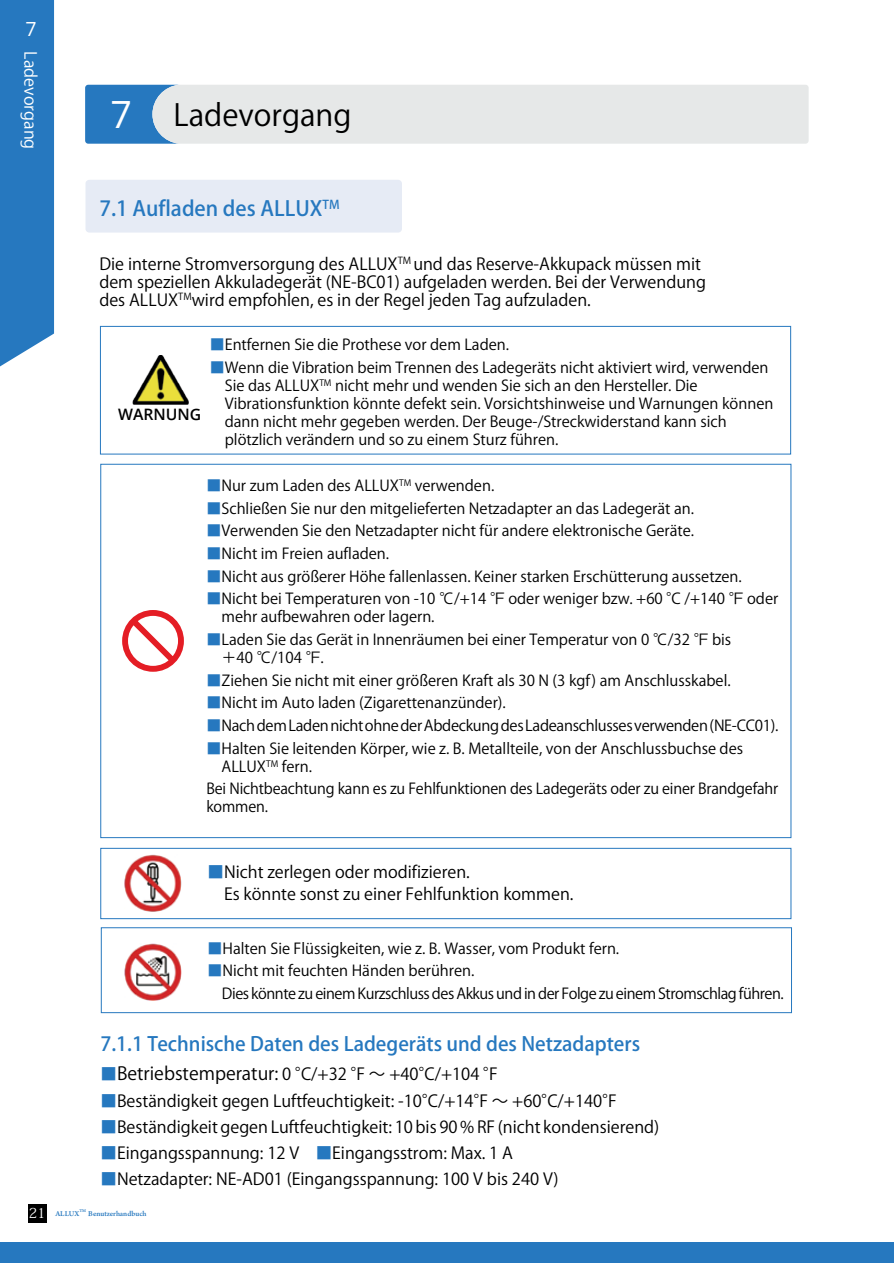
<style>
.page{position:relative;width:894px;height:1263px;background:#fff}
.page>*{position:absolute;margin:0;border:0;box-sizing:border-box;transform-origin:0 0}
.t1{font:30px "Koz Go Pr 6 N";color:#000}
.t2{font:500 20.7px "Koz Go Pr 6 N";color:#2678bf}
.t3{font:500 19.5px "Koz Go Pr 6 N";color:#2678bf}
.t4{font:19.5px "Open Sans";color:#fff}
.t5{font:16.5px/18px "Koz Go Pr 6 N";color:#000}
.t6{font:16.5px "Koz Go Pr 6 N";color:#fff}
.t7{font:600 15.75px "Open Sans";color:#000}
.t8{font:15px/18px "Koz Go Pr 6 N";color:#000}
.t9{font:15px/22.6px "Koz Go Pr 6 N";letter-spacing:-.03em;color:#000}
.t10{font:15px "Koz Go Pr 6 N";letter-spacing:-.02em;color:#000}
.t11{font:500 10.5px "Adobe Naskh";color:#2678bf}
.s1{font-family:"Open Sans";font-size:37.5px;color:#fff}
.s2{color:#2678bf}
.s3{font-size:18px}
.s4{font-family:"Koz Min Pr 6 N";font-weight:400;font-size:13.8px;color:#fff}
</style>
<div class="page">
<div style="left:0;top:0;width:54px;height:367px;background:#2678bf"></div>
<div style="left:28px;top:1204px;width:18px;height:18px;background:#000"></div>
<svg style="left:85px;top:85px;width:723px;height:59px;background:#d2dce4"></svg>
<div style="left:0;top:1241px;width:893px;height:22px;background:#2678bf"></div>
<img style="left:132px;top:355px;width:56px;height:50px">
<img style="left:124px;top:943px;width:57px;height:57px">
<img style="left:125px;top:854px;width:57px;height:57px">
<svg style="left:122px;top:610px;width:62px;height:62px"></svg>
<div style="left:85px;top:180px;width:317px;height:53px;background:#e6ebf5;border-radius:4px"></div>
<div style="left:100px;top:326px;width:690px;height:128px;border:1px solid #2678bf"></div>
<div style="left:100px;top:848px;width:690px;height:71px;border:1px solid #2678bf"></div>
<div style="left:101px;top:927px;width:690px;height:85px;border:1px solid #2678bf"></div>
<h3 class="t4" style="left:25px;top:15px;width:13px">7</h3>
<p class="t6" style="left:40px;top:51px;width:99px;rotate:90deg">Ladevorgang</p>
<h1 class="t1" style="left:110px;top:98px;width:242px"><span class="s1">7</span> Ladevorgang</h1>
<h2 class="t2" style="left:99px;top:197px;width:241px">7.1 Aufladen des ALLUX<sup>TM</sup></h2>
<p class="t5" style="left:99px;top:255px;width:607px">Die interne Stromversorgung des ALLUX<sup>TM</sup> und das Reserve-Akkupack müssen mit dem speziellen Akkuladegerät (NE-BC01) aufgeladen werden. Bei der Verwendung des ALLUX<sup>TM</sup>wird empfohlen, es in der Regel jeden Tag aufzuladen.</p>
<p class="t8" style="left:210px;top:336px;width:301px"><span class="s2">■</span>Entfernen Sie die Prothese vor dem Laden.</p>
<p class="t8" style="left:225px;top:359px;width:550px;text-indent:-15px"><span class="s2">■</span>Wenn die Vibration beim Trennen des Ladegeräts nicht aktiviert wird, verwenden Sie das ALLUX<sup>TM</sup> nicht mehr und wenden Sie sich an den Hersteller. Die Vibrationsfunktion könnte defekt sein. Vorsichtshinweise und Warnungen können dann nicht mehr gegeben werden. Der Beuge-/Streckwiderstand kann sich plötzlich verändern und so zu einem Sturz führen.</p>
<p class="t8" style="left:206px;top:477px;width:289px"><span class="s2">■</span>Nur zum Laden des ALLUX<sup>TM</sup> verwenden.</p>
<p class="t8" style="left:206px;top:499px;width:489px"><span class="s2">■</span>Schließen Sie nur den mitgelieferten Netzadapter an das Ladegerät an.</p>
<p class="t8" style="left:206px;top:522px;width:489px"><span class="s2">■</span>Verwenden Sie den Netzadapter nicht für andere elektronische Geräte.</p>
<p class="t8" style="left:206px;top:545px;width:184px"><span class="s2">■</span>Nicht im Freien aufladen.</p>
<p class="t8" style="left:206px;top:567px;width:536px"><span class="s2">■</span>Nicht aus größerer Höhe fallenlassen. Keiner starken Erschütterung aussetzen.</p>
<p class="t8" style="left:221px;top:590px;width:558px;text-indent:-15px"><span class="s2">■</span>Nicht bei Temperaturen von -10 ℃/+14 ℉ oder weniger bzw. +60 °C /+140 ℉ oder mehr aufbewahren oder lagern.</p>
<p class="t8" style="left:221px;top:631px;width:511px;text-indent:-15px"><span class="s2">■</span>Laden Sie das Gerät in Innenräumen bei einer Temperatur von 0 ℃/32 ℉ bis＋40 ℃/104 ℉.</p>
<p class="t8" style="left:206px;top:671px;width:525px"><span class="s2">■</span>Ziehen Sie nicht mit einer größeren Kraft als 30 N (3 kgf) am Anschlusskabel.</p>
<p class="t8" style="left:206px;top:694px;width:301px"><span class="s2">■</span>Nicht im Auto laden (Zigarettenanzünder).</p>
<p class="t10" style="left:206px;top:717px;width:573px"><span class="s2">■</span>Nach dem Laden nicht ohne der Abdeckung des Ladeanschlusses verwenden (NE-CC01).</p>
<p class="t8" style="left:221px;top:739px;width:523px;text-indent:-15px"><span class="s2">■</span>Halten Sie leitenden Körper, wie z. B. Metallteile, von der Anschlussbuchse des<br>ALLUX<sup>TM</sup> fern.</p>
<p class="t8" style="left:206px;top:780px;width:573px">Bei Nichtbeachtung kann es zu Fehlfunktionen des Ladegeräts oder zu einer Brandgefahr kommen.</p>
<p class="t7" style="left:118px;top:404px;width:85px">WARNUNG</p>
<p class="t5" style="left:207px;top:860px;width:367px;line-height:22.6px"><span class="s2">■</span>Nicht zerlegen oder modifizieren.<br>　Es könnte sonst zu einer Fehlfunktion kommen.</p>
<p class="t8" style="left:207px;top:939px;width:413px"><span class="s2">■</span>Halten Sie Flüssigkeiten, wie z. B. Wasser, vom Produkt fern.</p>
<p class="t9" style="left:207px;top:959px;width:577px"><span class="s2">■</span>Nicht mit feuchten Händen berühren.<br>　Dies könnte zu einem Kurzschluss des Akkus und in der Folge zu einem Stromschlag führen.</p>
<h3 class="t3" style="left:100px;top:1032px;width:541px">7.1.1 Technische Daten des Ladegeräts und des Netzadapters</h3>
<p class="t5" style="left:100px;top:1065px;width:400px"><span class="s2">■</span><span class="s3">Betriebstemperatur:</span> 0 °C/+32 °F ～ +40°C/+104 °F</p>
<p class="t5" style="left:100px;top:1091px;width:519px"><span class="s2">■</span>Beständigkeit gegen Luftfeuchtigkeit: -10°C/+14°F ～ +60°C/+140°F</p>
<p class="t5" style="left:100px;top:1118px;width:560px"><span class="s2">■</span>Beständigkeit gegen Luftfeuchtigkeit: 10 bis 90 % RF (nicht kondensierend)</p>
<p class="t5" style="left:100px;top:1144px;width:414px"><span class="s2">■</span>Eingangsspannung: 12 V　<span class="s2">■</span>Eingangsstrom: Max. 1 A</p>
<p class="t5" style="left:100px;top:1170px;width:459px"><span class="s2">■</span>Netzadapter: NE-AD01 (Eingangsspannung: 100 V bis 240 V)</p>
<p class="t11" style="left:29px;top:1205px;width:119px"><span class="s4">21</span> ALLUX<sup>TM</sup> Benutzerhandbuch</p>
</div>
